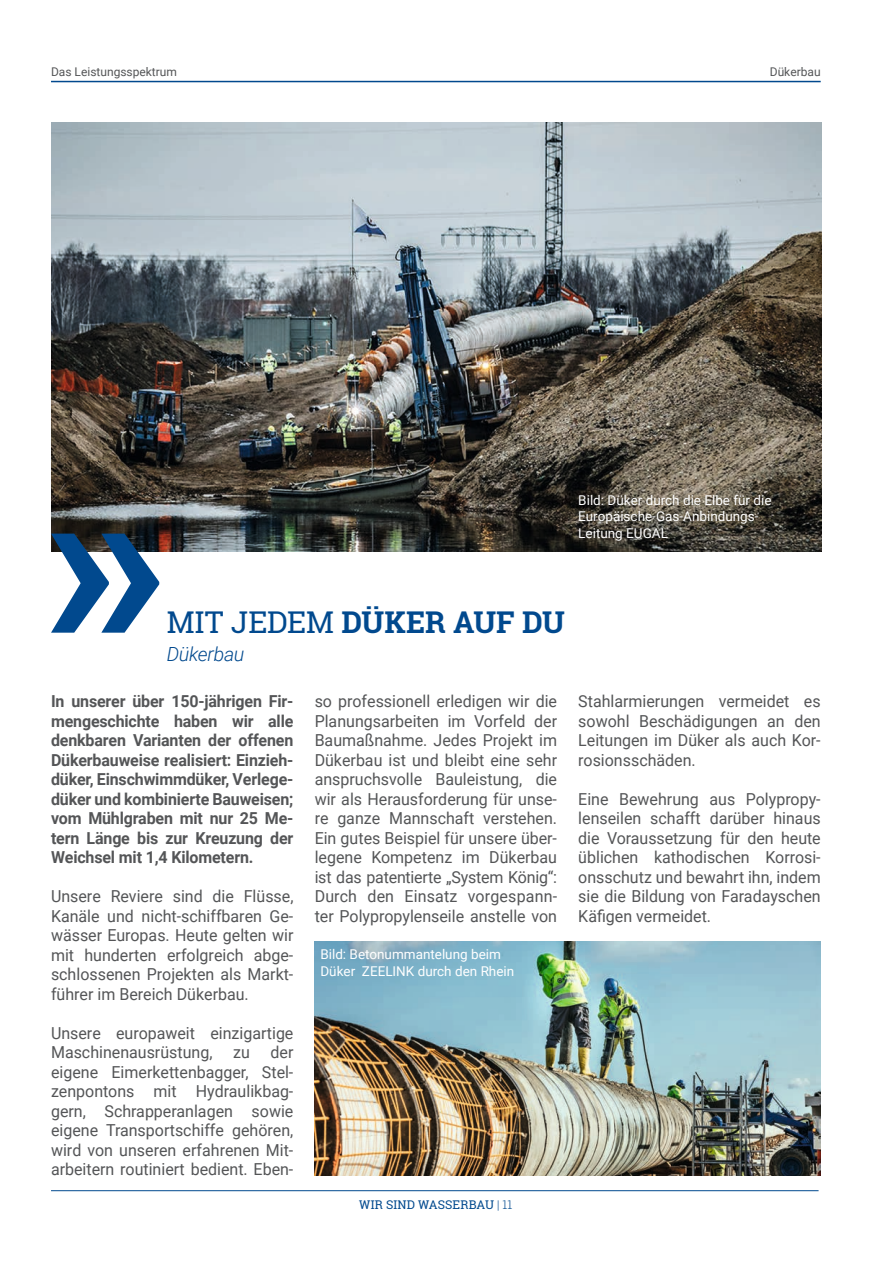
<style>
.page{position:relative;width:893px;height:1263px;background:#fff}
.page>*{position:absolute;margin:0;border:0;box-sizing:border-box;transform-origin:0 0}
.t1{font:700 30px "Roboto Slab";color:#01498e}
.t2{font:italic 300 19.5px "Roboto";letter-spacing:-.015em;color:#01498e}
.t3{font:16.5px/19.5px "Roboto";color:#545557;text-align:justify}
.t4{font:700 16.5px/19.5px "Roboto";letter-spacing:-.01em;color:#545557;text-align:justify}
.t5{font:13.5px/16.5px "Roboto";color:#fff}
.t6{font:12px "Roboto";color:#545557}
.t7{font:12px "Roboto Slab";letter-spacing:.01em;color:#01498e}
.s1{font-weight:400}
.s2{font-weight:300}
</style>
<div class="page">
<hr style="left:51px;top:81px;width:770px;height:1px;background:#01498e">
<hr style="left:51px;top:1190px;width:768px;height:1px;background:#01498e">
<img style="left:52px;top:122px;width:769px;height:429px">
<svg style="left:51px;top:534px;width:108px;height:99px"></svg>
<img style="left:315px;top:941px;width:506px;height:234px">
<p class="t6" style="left:51px;top:64px;width:128px">Das Leistungsspektrum</p>
<p class="t6" style="left:770px;top:64px;width:52px">Dükerbau</p>
<p class="t5" style="left:578px;top:491px;width:195px">Bild: Düker durch die Elbe für die<br>Europäische-Gas-Anbindungs-<br>Leitung EUGAL</p>
<h1 class="t1" style="left:167px;top:601px;width:400px"><span class="s1">MIT JEDEM</span> DÜKER AUF DU</h1>
<p class="t2" style="left:167px;top:640px;width:79px">Dükerbau</p>
<p class="t4" style="left:51px;top:691px;width:244px">In unserer über 150-jährigen Fir&shy;mengeschichte haben wir alle denkbaren Varianten der offenen Dükerbauweise realisiert: Einzieh&shy;düker, Einschwimmdüker, Verlege&shy;düker und kombinierte Bauweisen; vom Mühlgraben mit nur 25 Me&shy;tern Länge bis zur Kreuzung der Weichsel mit 1,4 Kilometern.</p>
<p class="t3" style="left:51px;top:886px;width:244px">Unsere Reviere sind die Flüsse, Kanäle und nicht-schiffbaren Ge&shy;wässer Europas. Heute gelten wir mit hunderten erfolgreich abge&shy;schlossenen Projekten als Markt&shy;führer im Bereich Dükerbau.</p>
<p class="t3" style="left:51px;top:1023px;width:244px">Unsere europaweit einzigartige<br>Maschinenausrüstung,</p>
<p class="t3" style="left:315px;top:691px;width:244px">so professionell erledigen wir die Planungsarbeiten im Vorfeld der Baumaßnahme. Jedes Projekt im Dükerbau ist und bleibt eine sehr anspruchsvolle Bauleistung, die wir als Herausforderung für unse&shy;re ganze Mannschaft verstehen.<br>Ein gutes Beispiel für unsere über&shy;legene Kompetenz im Dükerbau ist das patentierte „System König“:<br>Durch den Einsatz vorgespann&shy;ter Polypropylenseile anstelle von</p>
<p class="t3" style="left:578px;top:691px;width:244px">Stahlarmierungen vermeidet es sowohl Beschädigungen an den Leitungen im Düker als auch Kor&shy;rosionsschäden.</p>
<p class="t3" style="left:578px;top:789px;width:244px">Eine Bewehrung aus Polypropy&shy;lenseilen schafft darüber hinaus die Voraussetzung für den heute üblichen kathodischen Korrosi&shy;onsschutz und bewahrt ihn, indem sie die Bildung von Faradayschen Käfigen vermeidet.</p>
<p class="t5" style="left:320px;top:946px;width:195px">Bild: Betonummantelung beim<br>Düker ZEELINK durch den Rhein</p>
<p class="t3" style="left:51px;top:1042px;width:244px;text-indent:219px">der eigene Eimerkettenbagger, Stel&shy;zenpontons mit Hydraulikbag&shy;gern, Schrapperanlagen sowie eigene Transportschiffe gehören, wird von unseren erfahrenen Mit&shy;arbeitern routiniert bedient. Eben-</p>
<p class="t3" style="left:233px;top:1042px;width:18px">zu</p>
<p class="t7" style="left:359px;top:1196px;width:155px">WIR SIND WASSERBAU <span class="s2">| 11</span></p>
</div>
